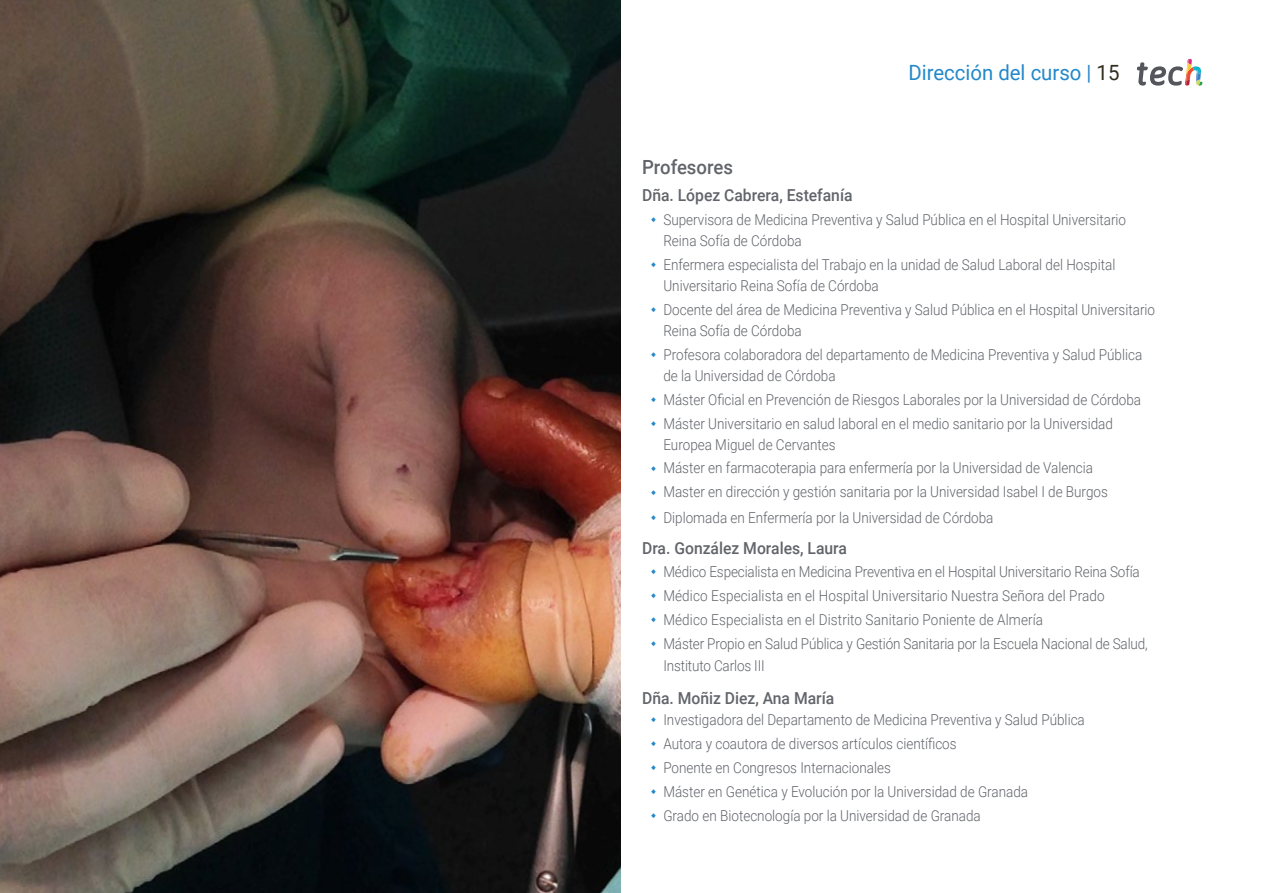
<style>
.page{position:relative;width:1263px;height:893px;background:#fff}
.page>*{position:absolute;margin:0;border:0;box-sizing:border-box;transform-origin:0 0}
.t1{font:21px "Roboto";color:#2488c9}
.t2{font:500 19.5px "Roboto";color:#61646a;scale:.95 1}
.t3{font:500 16.5px "Roboto";color:#61646a;scale:.95 1}
.t4{font:300 15px/24px "Roboto";color:#61646a;scale:.9 1}
.s1{color:#312e20}
</style>
<div class="page">
<img style="left:0;top:0;width:621px;height:893px">
<svg style="left:1137px;top:59px;width:65px;height:27px"></svg>
<h1 class="t1" style="left:908px;top:57px;width:213px">Dirección del curso | <span class="s1">15</span></h1>
<h2 class="t2" style="left:642px;top:154px;width:97px">Profesores</h2>
<p class="t3" style="left:642px;top:184px;width:223px">Dña. López Cabrera, Estefanía</p>
<p class="t4" style="left:663px;top:208px;width:516px;line-height:21px">Supervisora de Medicina Preventiva y Salud Pública en el Hospital Universitario<br>Reina Sofía de Córdoba</p>
<p class="t4" style="left:663px;top:253px;width:504px;line-height:21px">Enfermera especialista del Trabajo en la unidad de Salud Laboral del Hospital<br>Universitario Reina Sofía de Córdoba</p>
<p class="t4" style="left:663px;top:298px;width:548px;line-height:21px">Docente del área de Medicina Preventiva y Salud Pública en el Hospital Universitario<br>Reina Sofía de Córdoba</p>
<p class="t4" style="left:663px;top:343px;width:534px;line-height:21px">Profesora colaboradora del departamento de Medicina Preventiva y Salud Pública de la Universidad de Córdoba</p>
<p class="t4" style="left:663px;top:387px;width:532px">Máster Oficial en Prevención de Riesgos Laborales por la Universidad de Córdoba<br>Máster Universitario en salud laboral en el medio sanitario por la Universidad</p>
<p class="t4" style="left:663px;top:432px;width:495px">Europea Miguel de Cervantes<br>Máster en farmacoterapia para enfermería por la Universidad de Valencia<br>Master en dirección y gestión sanitaria por la Universidad Isabel I de Burgos</p>
<p class="t4" style="left:663px;top:505px;width:368px">Diplomada en Enfermería por la Universidad de Córdoba</p>
<p class="t3" style="left:642px;top:536px;width:217px">Dra. González Morales, Laura</p>
<p class="t4" style="left:663px;top:559px;width:540px">Médico Especialista en Medicina Preventiva en el Hospital Universitario Reina Sofía Médico Especialista en el Hospital Universitario Nuestra Señora del Prado Médico Especialista en el Distrito Sanitario Poniente de Almería<br>Máster Propio en Salud Pública y Gestión Sanitaria por la Escuela Nacional de Salud,</p>
<p class="t4" style="left:663px;top:653px;width:114px">Instituto Carlos III</p>
<p class="t3" style="left:642px;top:687px;width:204px">Dña. Moñiz Diez, Ana María</p>
<p class="t4" style="left:663px;top:707px;width:470px">Investigadora del Departamento de Medicina Preventiva y Salud Pública Autora y coautora de diversos artículos científicos<br>Ponente en Congresos Internacionales<br>Máster en Genética y Evolución por la Universidad de Granada<br>Grado en Biotecnología por la Universidad de Granada</p>
</div>
